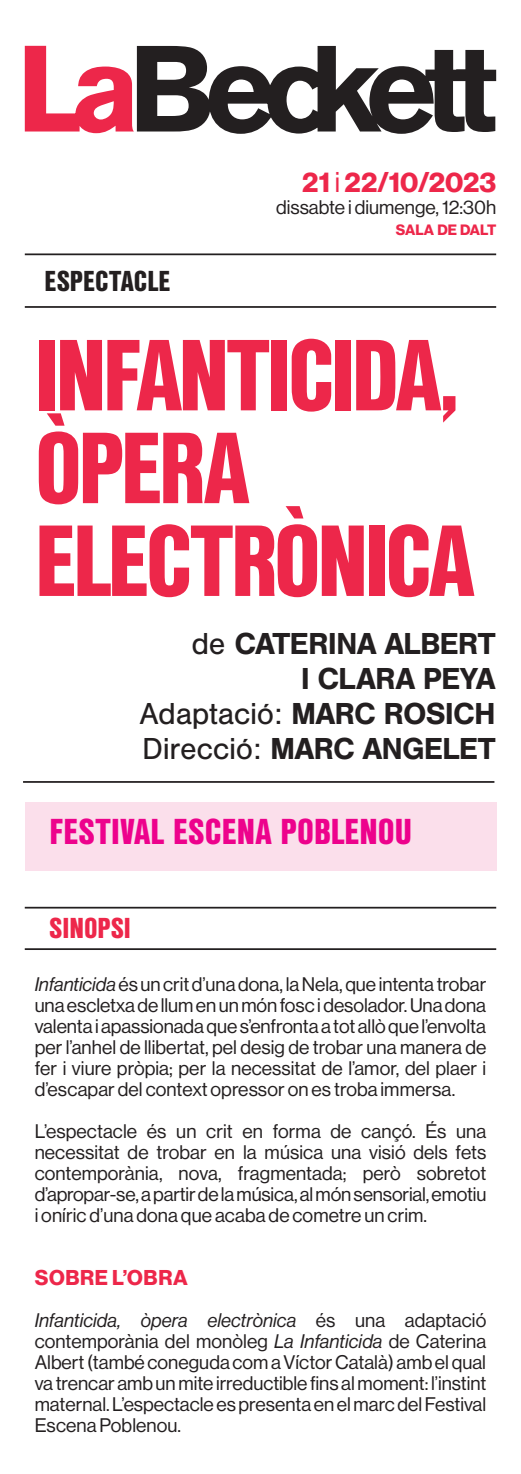
<style>
.page{position:relative;width:521px;height:1474px;background:#fff}
.page>*{position:absolute;margin:0;border:0;box-sizing:border-box;transform-origin:0 0}
.t1{font:900 98px/92.8px "Nimbus San Con L";letter-spacing:-.04em;color:#ed274a}
.t2{font:900 35px "Nimbus San Con L";color:#ed028c}
.t3{font:700 31.5px "Nimbus San";letter-spacing:-.03em;color:#231f20}
.t4{font:31.5px "Nimbus San";letter-spacing:-.01em;color:#231f20}
.t5{font:28px "N Haas Grotesk DS Pro 75 Bd";color:#ed274a}
.t6{font:900 28px "Nimbus San Con L";color:#231f20}
.t7{font:900 28px "Nimbus San Con L";color:#ed274a}
.t8{font:21px "N Haas Grotesk DS Pro 75 Bd";letter-spacing:.03em;color:#ed274a}
.t9{font:19.25px/21px "N Haas Grotesk DS Pro 55 Rg";letter-spacing:.005em;color:#231f20;text-align:justify}
.t10{font:14.7px "N Haas Grotesk DS Pro 75 Bd";color:#ed274a}
.s1{font-family:"N Haas Grotesk DS Pro 55 Rg"}
.s2{font-weight:400}
.s3{font-weight:700}
.s4{font-family:"N Haas Grotesk DS Pro 56 It"}
</style>
<div class="page">
<hr style="left:25px;top:906px;width:471px;height:2px;background:#231f20">
<hr style="left:25px;top:948px;width:471px;height:2px;background:#231f20">
<svg style="left:25px;top:46px;width:109px;height:87px"></svg>
<svg style="left:137px;top:46px;width:359px;height:88px;fill:#231f20"></svg>
<hr style="left:25px;top:253px;width:471px;height:2px;background:#231f20">
<hr style="left:25px;top:306px;width:471px;height:2px;background:#231f20">
<hr style="left:23px;top:781px;width:471px;height:1px;background:#231f20">
<div style="left:25px;top:802px;width:471px;height:68px;background:#fbdfeb"></div>
<p class="t6" style="left:45px;top:259px;width:127px">ESPECTACLE</p>
<p class="t5" style="left:302px;top:166px;width:195px">21 <span class="s1">i</span> 22/10/2023</p>
<p class="t9" style="left:276px;top:197px;width:222px">dissabte i diumenge, 12:30h</p>
<p class="t10" style="left:396px;top:221px;width:102px">SALA DE DALT</p>
<p class="t1" style="left:35px;top:325px;width:441px">INFANTICIDA,<br>ÒPERA<br>ELECTRÒNICA</p>
<p class="t3" style="left:191px;top:626px;width:306px"><span class="s2">de</span> CATERINA ALBERT</p>
<p class="t3" style="left:301px;top:661px;width:196px">I CLARA PEYA</p>
<p class="t4" style="left:139px;top:696px;width:358px">Adaptació: <span class="s3">MARC ROSICH</span></p>
<p class="t3" style="left:142px;top:731px;width:355px"><span class="s2">Direcció:</span> MARC ANGELET</p>
<p class="t2" style="left:50px;top:805px;width:364px">FESTIVAL ESCENA POBLENOU</p>
<p class="t7" style="left:50px;top:907px;width:83px">SINOPSI</p>
<p class="t9" style="left:35px;top:974px;width:453px"><span class="s4">Infanticida</span> és un crit d’una dona, la Nela, que intenta trobar una escletxa de llum en un món fosc i desolador. Una dona valenta i apassionada que s’enfronta a tot allò que l’envolta per l’anhel de llibertat, pel desig de trobar una manera de fer i viure pròpia; per la necessitat de l’amor, del plaer i d’escapar del context opressor on es troba immersa.</p>
<p class="t9" style="left:35px;top:1121px;width:453px">L’espectacle és un crit en forma de cançó. És una necessitat de trobar en la música una visió dels fets contemporània, nova, fragmentada; però sobretot d’apropar-se, a partir de la música, al món sensorial, emotiu i oníric d’una dona que acaba de cometre un crim.</p>
<p class="t8" style="left:35px;top:1265px;width:155px">SOBRE L’OBRA</p>
<p class="t9" style="left:35px;top:1310px;width:453px"><span class="s4">Infanticida, òpera electrònica</span> és una adaptació contemporània del monòleg <span class="s4">La Infanticida</span> de Caterina Albert (també coneguda com a Víctor Català) amb el qual va trencar amb un mite irreductible fins al moment: l’instint maternal. L’espectacle es presenta en el marc del Festival Escena Poblenou.</p>
</div>
